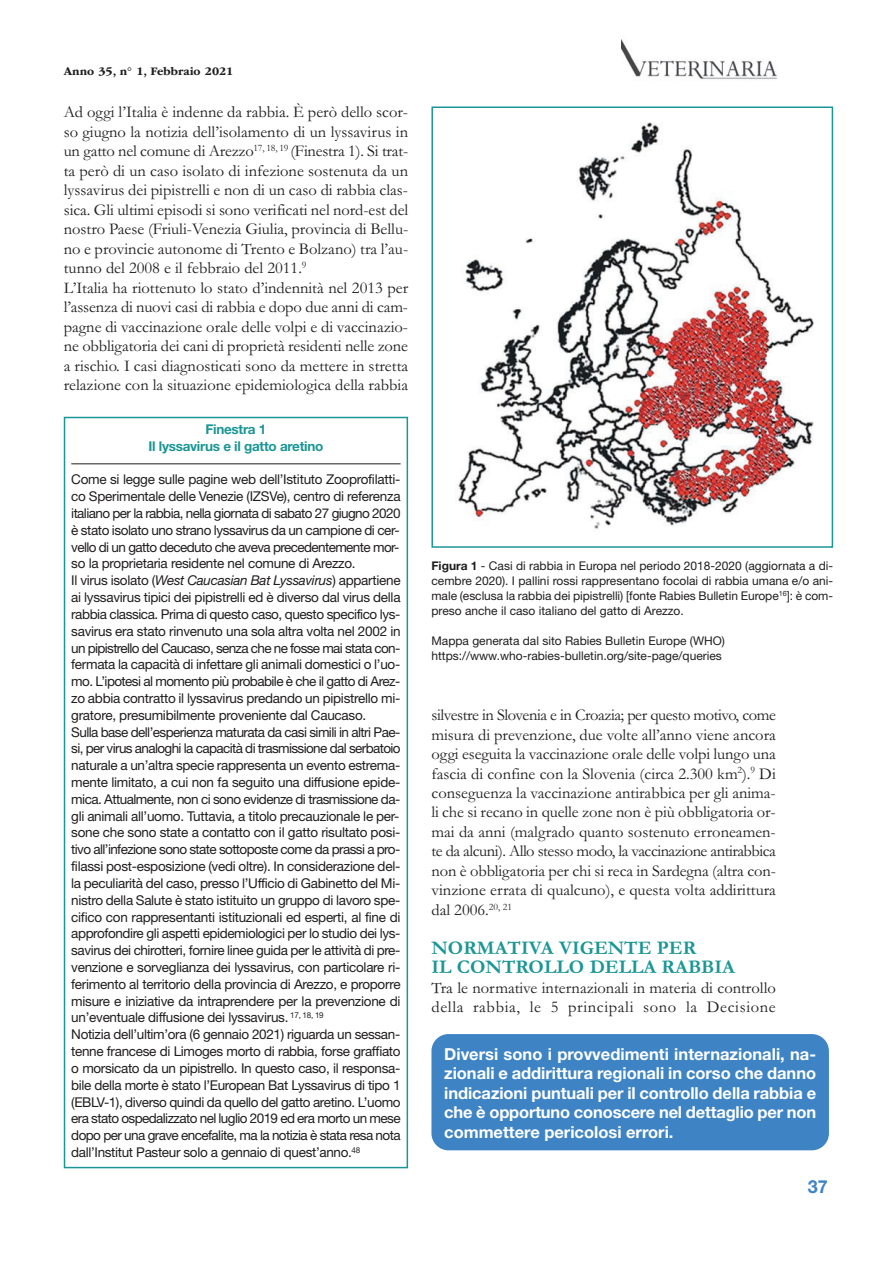
<style>
.page{position:relative;width:893px;height:1263px;background:#fff}
.page>*{position:absolute;margin:0;border:0;box-sizing:border-box;transform-origin:0 0}
.t1{font:700 19.5px/19.5px "Garamond";color:#1a9695}
.t2{font:700 18px "Helvetica Neue LT Std";color:#3e84c5}
.t3{font:16.5px/19.5px "Garamond";color:#201d1e}
.t4{font:700 16.5px/19.5px "Helvetica Neue LT Std";color:#fff;text-align:justify}
.t5{font:13.5px/16.8px "Helvetica Neue LT Std";letter-spacing:-.025em;color:#201d1e}
.t6{font:700 13.5px/16.8px "Helvetica Neue LT Std";letter-spacing:-.02em;color:#1a9695;text-align:center}
.t7{font:12px/15px "Helvetica Neue LT Std";color:#201d1e;text-align:justify}
.t8{font:700 12px "ITC Garamond Std";color:#201d1e}
.s1{font-style:italic}
.s2{font-weight:700}
</style>
<div class="page">
<img style="left:621px;top:39px;width:156px;height:41px">
<div style="left:64px;top:417px;width:344px;height:751px;border:2px solid #1a9695"></div>
<hr style="left:71px;top:463px;width:330px;height:1px;background:#201d1e">
<img style="left:458px;top:123px;width:356px;height:406px">
<div style="left:431px;top:107px;width:402px;height:441px;border:2px solid #1a9695"></div>
<div style="left:431px;top:1034px;width:398px;height:116px;background:#3e84c5;border-radius:17px"></div>
<p class="t8" style="left:64px;top:66px;width:171px">Anno 35, n° 1, Febbraio 2021</p>
<p class="t3" style="left:64px;top:104px;width:346px">Ad oggi l’Italia è indenne da rabbia. È però dello scor&shy;so giugno la notizia dell’isolamento di un lyssavirus in un gatto nel comune di Arezzo<sup>17,</sup> <sup>18,</sup> <sup>19</sup> (Finestra 1). Si trat&shy;ta però di un caso isolato di infezione sostenuta da un lyssavirus dei pipistrelli e non di un caso di rabbia clas&shy;sica. Gli ultimi episodi si sono verificati nel nord-est del nostro Paese (Friuli-Venezia Giulia, provincia di Bellu&shy;no e provincie autonome di Trento e Bolzano) tra l’au&shy;tunno del 2008 e il febbraio del 2011.<sup>9<br></sup>L’Italia ha riottenuto lo stato d’indennità nel 2013 per l’assenza di nuovi casi di rabbia e dopo due anni di cam&shy;pagne di vaccinazione orale delle volpi e di vaccinazio&shy;ne obbligatoria dei cani di proprietà residenti nelle zone a rischio. I casi diagnosticati sono da mettere in stretta relazione con la situazione epidemiologica della rabbia</p>
<p class="t6" style="left:148px;top:422px;width:176px">Finestra 1<br>Il lyssavirus e il gatto aretino</p>
<p class="t5" style="left:71px;top:472px;width:331px">Come si legge sulle pagine web dell’Istituto Zooprofilatti&shy;co Sperimentale delle Venezie (IZSVe), centro di referenza italiano per la rabbia, nella giornata di sabato 27 giugno 2020 è stato isolato uno strano lyssavirus da un campione di cer&shy;vello di un gatto deceduto che aveva precedentemente mor&shy;so la proprietaria residente nel comune di Arezzo.<br>Il virus isolato (<span class="s1">West Caucasian Bat Lyssavirus</span>) appartiene ai lyssavirus tipici dei pipistrelli ed è diverso dal virus della rabbia classica. Prima di questo caso, questo specifico lys&shy;savirus era stato rinvenuto una sola altra volta nel 2002 in un pipistrello del Caucaso, senza che ne fosse mai stata con&shy;fermata la capacità di infettare gli animali domestici o l’uo&shy;mo. L’ipotesi al momento più probabile è che il gatto di Arez&shy;zo abbia contratto il lyssavirus predando un pipistrello mi&shy;gratore, presumibilmente proveniente dal Caucaso.<br>Sulla base dell’esperienza maturata da casi simili in altri Pae&shy;si, per virus analoghi la capacità di trasmissione dal serbatoio naturale a un’altra specie rappresenta un evento estrema&shy;mente limitato, a cui non fa seguito una diffusione epide&shy;mica. Attualmente, non ci sono evidenze di trasmissione da&shy;gli animali all’uomo. Tuttavia, a titolo precauzionale le per&shy;sone che sono state a contatto con il gatto risultato posi&shy;tivo all’infezione sono state sottoposte come da prassi a pro&shy;filassi post-esposizione (vedi oltre). In considerazione del&shy;la peculiarità del caso, presso l’Ufficio di Gabinetto del Mi&shy;nistro della Salute è stato istituito un gruppo di lavoro spe&shy;cifico con rappresentanti istituzionali ed esperti, al fine di approfondire gli aspetti epidemiologici per lo studio dei lys&shy;savirus dei chirotteri, fornire linee guida per le attività di pre&shy;venzione e sorveglianza dei lyssavirus, con particolare ri&shy;ferimento al territorio della provincia di Arezzo, e proporre misure e iniziative da intraprendere per la prevenzione di un’eventuale diffusione dei lyssavirus. <sup>17,</sup> <sup>18,</sup> <sup>19<br></sup>Notizia dell’ultim’ora (6 gennaio 2021) riguarda un sessan&shy;tenne francese di Limoges morto di rabbia, forse graffiato o morsicato da un pipistrello. In questo caso, il responsa&shy;bile della morte è stato l’European Bat Lyssavirus di tipo 1 (EBLV-1), diverso quindi da quello del gatto aretino. L’uomo era stato ospedalizzato nel luglio 2019 ed era morto un mese dopo per una grave encefalite, ma la notizia è stata resa nota dall’Institut Pasteur solo a gennaio di quest’anno.<sup>48</sup></p>
<p class="t7" style="left:431px;top:559px;width:403px"><span class="s2">Figura 1</span> - Casi di rabbia in Europa nel periodo 2018-2020 (aggiornata a di&shy;cembre 2020). I pallini rossi rappresentano focolai di rabbia umana e/o ani&shy;male (esclusa la rabbia dei pipistrelli) [fonte Rabies Bulletin Europe<sup>16</sup>]: è com&shy;preso anche il caso italiano del gatto di Arezzo.</p>
<p class="t7" style="left:431px;top:634px;width:295px">Mappa generata dal sito Rabies Bulletin Europe (WHO) https://www.who-rabies-bulletin.org/site-page/queries</p>
<p class="t3" style="left:431px;top:707px;width:346px;text-align:justify">silvestre in Slovenia e in Croazia; per questo motivo, come misura di prevenzione, due volte all’anno viene ancora oggi eseguita la vaccinazione orale delle volpi lungo una fascia di confine con la Slovenia (circa 2.300 km<sup>2</sup>).<sup>9</sup> Di conseguenza la vaccinazione antirabbica per gli anima&shy;li che si recano in quelle zone non è più obbligatoria or&shy;mai da anni (malgrado quanto sostenuto erroneamen&shy;te da alcuni). Allo stesso modo, la vaccinazione antirabbica non è obbligatoria per chi si reca in Sardegna (altra con&shy;vinzione errata di qualcuno), e questa volta addirittura dal 2006.<sup>20,</sup> <sup>21</sup></p>
<h1 class="t1" style="left:431px;top:939px;width:305px">NORMATIVA VIGENTE PER<br>IL CONTROLLO DELLA RABBIA</h1>
<p class="t3" style="left:431px;top:980px;width:346px">Tra le normative internazionali in materia di controllo della rabbia, le 5 principali sono la Decisione</p>
<p class="t4" style="left:444px;top:1046px;width:373px">Diversi sono i provvedimenti internazionali, na&shy;zionali e addirittura regionali in corso che danno indicazioni puntuali per il controllo della rabbia e che è opportuno conoscere nel dettaglio per non commettere pericolosi errori.</p>
<h2 class="t2" style="left:808px;top:1180px;width:22px">37</h2>
</div>
